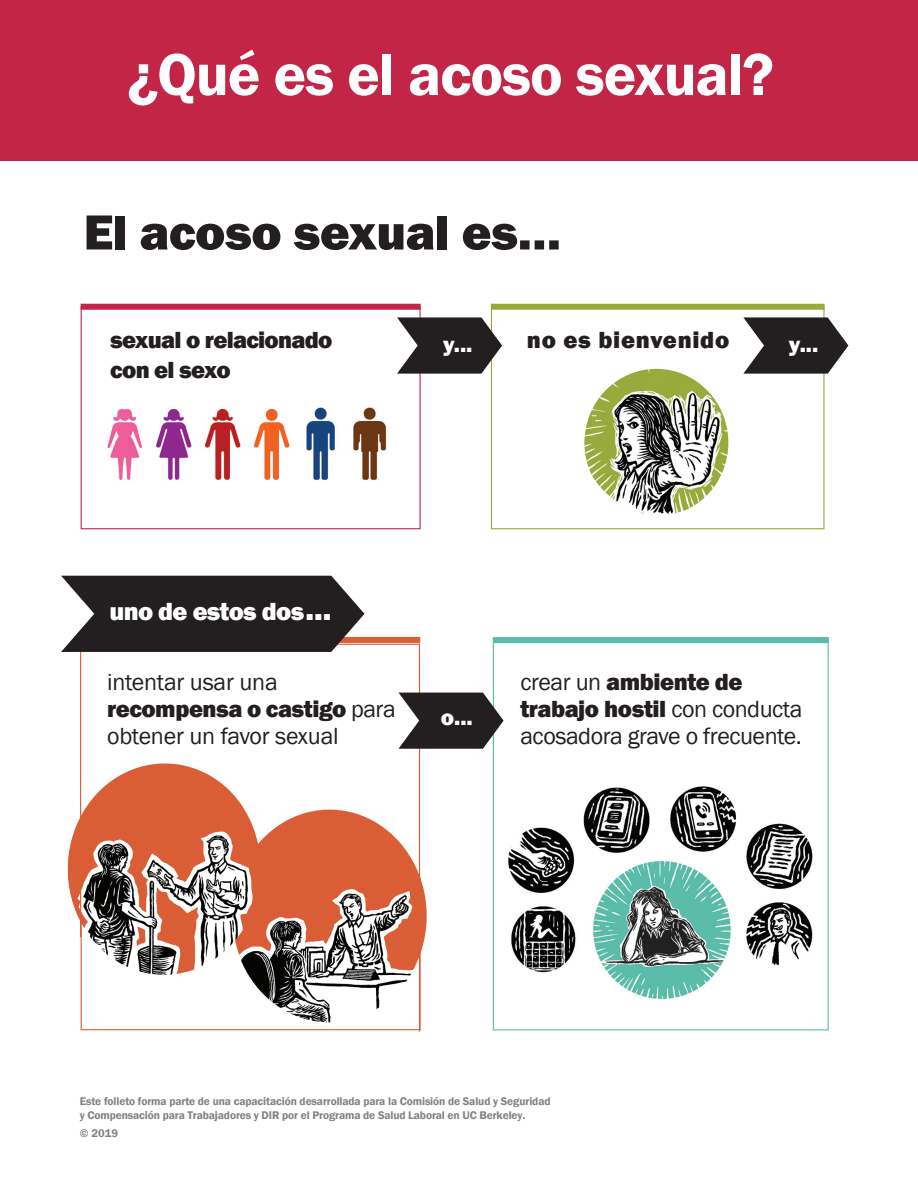
<style>
.page{position:relative;width:918px;height:1188px;background:#fff}
.page>*{position:absolute;margin:0;border:0;box-sizing:border-box;transform-origin:0 0}
.t1{font:600 61.5px "Franklin Gothic";letter-spacing:-.02em;color:#fff}
.t2{font:800 51px "Franklin Gothic";letter-spacing:-.01em;color:#231f20}
.t3{font:800 31.5px "Franklin Gothic";color:#fff}
.t4{font:800 25.5px "Franklin Gothic";letter-spacing:-.025em;color:#fff}
.t5{font:24px/27px "Franklin Gothic";letter-spacing:-.02em;color:#231f20}
.t6{font:800 24px/30px "Franklin Gothic";letter-spacing:-.03em;color:#231f20}
.t7{font:800 24px "Franklin Gothic";letter-spacing:.03em;color:#231f20}
.t8{font:800 22.5px "Franklin Gothic";color:#fff}
.t9{font:600 11.4px/13.6px "Franklin Gothic";letter-spacing:-.01em;color:#808285}
.s1{font-size:31.5px}
.s2{font-weight:800}
</style>
<div class="page">
<div style="left:491px;top:304px;width:334px;height:6px;background:#97ab3b"></div>
<div style="left:0;top:0;width:918px;height:160px;background:#c22545"></div>
<img style="left:492px;top:785px;width:337px;height:223px">
<div style="left:493px;top:637px;width:336px;height:6px;background:#5bbda9"></div>
<div style="left:491px;top:306px;width:334px;height:223px;border:1px solid #97ab3b"></div>
<img style="left:585px;top:370px;width:143px;height:144px">
<div style="left:578px;top:363px;width:157px;height:160px;border:6px solid #fff;border-radius:50%"></div>
<img style="left:107px;top:407px;width:280px;height:73px">
<div style="left:81px;top:304px;width:340px;height:6px;background:#c22545"></div>
<div style="left:81px;top:637px;width:339px;height:6px;background:#d95d37"></div>
<img style="left:421px;top:880px;width:6px;height:72px">
<img style="left:67px;top:818px;width:13px;height:102px">
<svg style="left:397px;top:317px;width:105px;height:57px"></svg>
<svg style="left:743px;top:317px;width:105px;height:57px"></svg>
<svg style="left:80px;top:643px;width:341px;height:389px"></svg>
<svg style="left:61px;top:576px;width:303px;height:76px;background:#3a3636"></svg>
<svg style="left:399px;top:693px;width:105px;height:56px"></svg>
<h1 class="t1" style="left:127px;top:37px;width:648px">¿Qué es el acoso sexual?</h1>
<p class="t2" style="left:84px;top:199px;width:479px">El acoso sexual es…</p>
<p class="t6" style="left:110px;top:325px;width:224px">sexual o relacionado con el sexo</p>
<p class="t8" style="left:443px;top:330px;width:31px">y...</p>
<p class="t7" style="left:527px;top:325px;width:204px">no es bienvenido</p>
<p class="t8" style="left:789px;top:330px;width:31px">y...</p>
<p class="t4" style="left:109px;top:595px;width:215px">uno de estos dos<span class="s1">..</span></p>
<h3 class="t3" style="left:323px;top:589px;width:10px">.</h3>
<p class="t5" style="left:107px;top:669px;width:290px">intentar usar una <span class="s2">recompensa o castigo</span> para obtener un favor sexual</p>
<p class="t8" style="left:441px;top:703px;width:33px">o...</p>
<p class="t5" style="left:520px;top:669px;width:284px">crear un <span class="s2">ambiente de trabajo hostil</span> con conducta acosadora grave o frecuente.</p>
<p class="t9" style="left:80px;top:1095px;width:472px">Este folleto forma parte de una capacitación desarrollada para la Comisión de Salud y Seguridad y Compensación para Trabajadores y DIR por el Programa de Salud Laboral en UC Berkeley.</p>
<p class="t9" style="left:80px;top:1126px;width:40px">© 2019</p>
</div>
